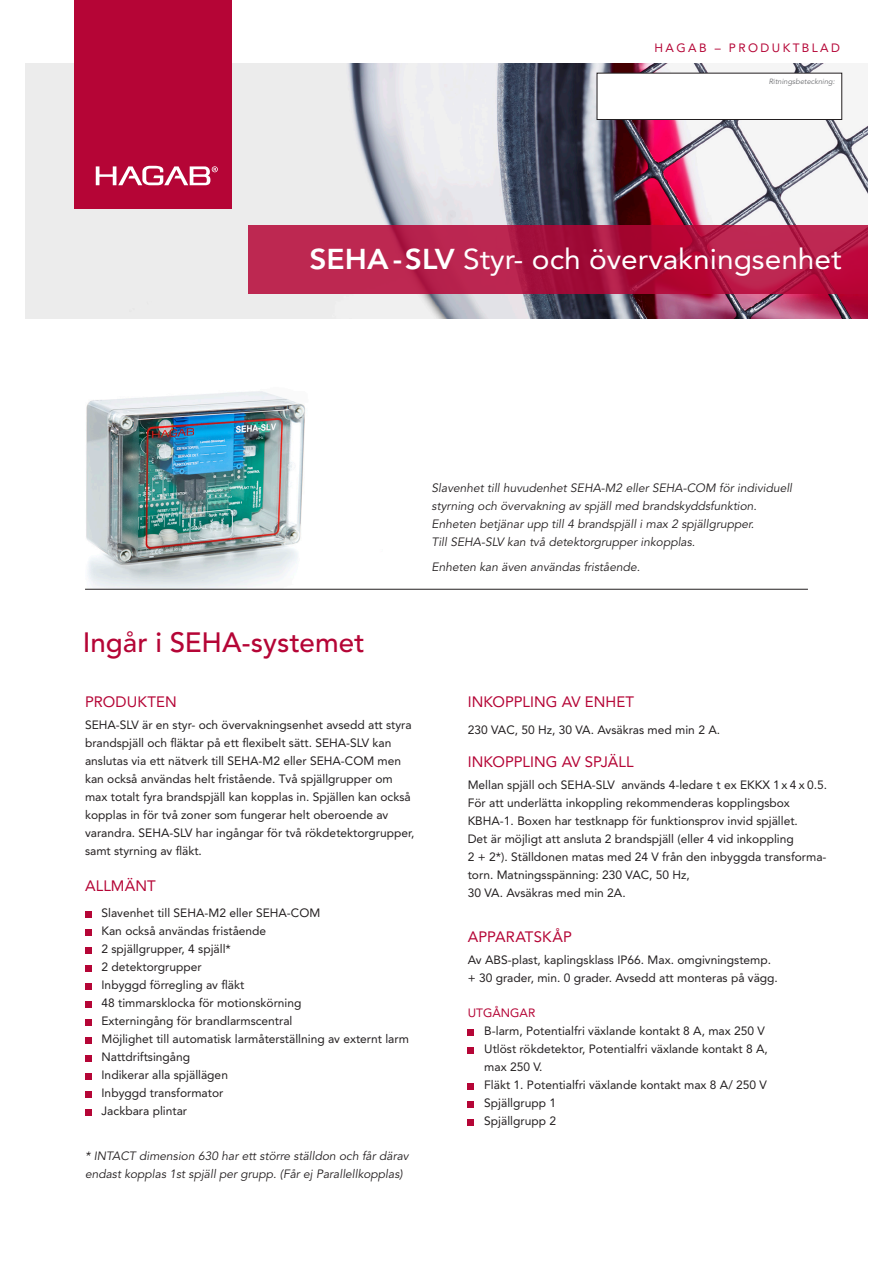
<style>
.page{position:relative;width:893px;height:1263px;background:#fff}
.page>*{position:absolute;margin:0;border:0;box-sizing:border-box;transform-origin:0 0}
.t1{font:28.5px "Avenir LT Std";color:#fff;scale:1.05 1}
.Datablad_-_mellanrub{font:500 27.75px "Avenir LT Std";color:#b50536}
.Datablad_-_mellanrub-2{font:15px "Avenir LT Std";letter-spacing:.005em;color:#b50536}
.Datablad_-_brödtext{font:15px "Avenir LT Std";letter-spacing:.005em;color:#b50536}
.Datablad_-_brödtext-2{font:12px/18px "Avenir LT Std";color:#231f20}
.Datablad_-_bröd_kurs{font:italic 12px/18px "Avenir LT Std";color:#231f20}
.Datablad_mellanrubri{font:italic 12px/18px "Avenir LT Std";color:#231f20}
.Datablad_-_bröd_kurs-2{font:12px "Avenir LT Std";color:#231f20}
.Datablad_mellanrubri-2{font:12px "Avenir LT Std";letter-spacing:.2em;color:#b50536}
.Datablad_mellanrubri-3{font:12px "Avenir LT Std";color:#b50536}
.t2{font:italic 7.5px "Avenir LT Std";color:#6c6d70}
.s1{font-weight:800}
</style>
<div class="page">
<img style="left:26px;top:64px;width:841px;height:255px">
<div style="left:74px;top:0;width:158px;height:209px;background:#b50536"></div>
<svg style="left:96px;top:166px;width:122px;height:19px"></svg>
<img style="left:85px;top:391px;width:338px;height:198px">
<svg style="left:85px;top:911px;width:6px;height:6px"></svg>
<svg style="left:85px;top:929px;width:6px;height:6px"></svg>
<svg style="left:85px;top:947px;width:6px;height:6px"></svg>
<svg style="left:85px;top:965px;width:6px;height:6px"></svg>
<svg style="left:85px;top:983px;width:6px;height:6px"></svg>
<svg style="left:85px;top:1001px;width:6px;height:6px"></svg>
<svg style="left:85px;top:1019px;width:6px;height:6px"></svg>
<svg style="left:85px;top:1037px;width:6px;height:6px"></svg>
<svg style="left:85px;top:1055px;width:6px;height:6px"></svg>
<svg style="left:85px;top:1073px;width:6px;height:6px"></svg>
<svg style="left:85px;top:1091px;width:6px;height:6px"></svg>
<svg style="left:85px;top:1109px;width:6px;height:6px"></svg>
<svg style="left:468px;top:1029px;width:6px;height:6px"></svg>
<svg style="left:468px;top:1047px;width:6px;height:6px"></svg>
<svg style="left:468px;top:1083px;width:6px;height:6px"></svg>
<svg style="left:468px;top:1101px;width:6px;height:6px"></svg>
<svg style="left:468px;top:1119px;width:6px;height:6px"></svg>
<svg style="left:248px;top:225px;width:619px;height:68px;background:#b41b46"></svg>
<hr style="left:85px;top:589px;width:723px;height:1px;background:#231f20">
<div style="left:597px;top:73px;width:245px;height:46px;background:#fff"></div>
<div style="left:597px;top:73px;width:245px;height:47px;border:1px solid #231f20"></div>
<p class="Datablad_mellanrubri-2" style="left:655px;top:40px;width:187px">HAGAB – PRODUKTBLAD</p>
<p class="t2" style="left:769px;top:77px;width:68px">Ritningsbeteckning:</p>
<p class="t1" style="left:309px;top:243px;width:508px"><span class="s1">SEHA -SLV</span> Styr- och övervakningsenhet</p>
<p class="Datablad_-_bröd_kurs" style="left:432px;top:479px;width:362px">Slavenhet till huvudenhet SEHA-M2 eller SEHA-COM för individuell styrning och övervakning av spjäll med brandskyddsfunktion.<br>Enheten betjänar upp till 4 brandspjäll i max 2 spjällgrupper.<br>Till SEHA-SLV kan två detektorgrupper inkopplas.</p>
<p class="Datablad_-_bröd_kurs" style="left:432px;top:558px;width:210px">Enheten kan även användas fristående.</p>
<p class="Datablad_-_mellanrub" style="left:83px;top:627px;width:283px">Ingår i SEHA-systemet</p>
<p class="Datablad_-_mellanrub-2" style="left:85px;top:693px;width:93px">PRODUKTEN</p>
<p class="Datablad_-_brödtext-2" style="left:85px;top:716px;width:331px">SEHA-SLV är en styr- och övervakningsenhet avsedd att styra brandspjäll och fläktar på ett flexibelt sätt. SEHA-SLV kan anslutas via ett nätverk till SEHA-M2 eller SEHA-COM men kan också användas helt fristående. Två spjällgrupper om max totalt fyra brandspjäll kan kopplas in. Spjällen kan också kopplas in för två zoner som fungerar helt oberoende av varandra. SEHA-SLV har ingångar för två rökdetektorgrupper, samt styrning av fläkt.</p>
<p class="Datablad_-_brödtext" style="left:85px;top:877px;width:72px">ALLMÄNT</p>
<p class="Datablad_-_brödtext-2" style="left:102px;top:904px;width:220px">Slavenhet till SEHA-M2 eller SEHA-COM</p>
<p class="Datablad_-_brödtext-2" style="left:102px;top:922px;width:166px">Kan också användas fristående</p>
<p class="Datablad_-_brödtext-2" style="left:102px;top:940px;width:131px">2 spjällgrupper, 4 spjäll*</p>
<p class="Datablad_-_brödtext-2" style="left:102px;top:958px;width:102px">2 detektorgrupper</p>
<p class="Datablad_-_brödtext-2" style="left:102px;top:976px;width:144px">Inbyggd förregling av fläkt</p>
<p class="Datablad_-_brödtext-2" style="left:102px;top:994px;width:201px">48 timmarsklocka för motionskörning</p>
<p class="Datablad_-_brödtext-2" style="left:102px;top:1012px;width:192px">Externingång för brandlarmscentral</p>
<p class="Datablad_-_brödtext-2" style="left:102px;top:1030px;width:309px">Möjlighet till automatisk larmåterställning av externt larm</p>
<p class="Datablad_-_brödtext-2" style="left:102px;top:1048px;width:90px">Nattdriftsingång</p>
<p class="Datablad_-_brödtext-2" style="left:102px;top:1066px;width:128px">Indikerar alla spjällägen</p>
<p class="Datablad_-_brödtext-2" style="left:102px;top:1084px;width:123px">Inbyggd transformator</p>
<p class="Datablad_-_brödtext-2" style="left:102px;top:1102px;width:87px">Jackbara plintar</p>
<p class="Datablad_mellanrubri" style="left:85px;top:1147px;width:325px">* INTACT dimension 630 har ett större ställdon och får därav endast kopplas 1st spjäll per grupp. (Får ej Parallellkopplas)</p>
<p class="Datablad_-_brödtext" style="left:468px;top:693px;width:168px">INKOPPLING AV ENHET</p>
<p class="Datablad_-_bröd_kurs-2" style="left:468px;top:722px;width:254px">230 VAC, 50 Hz, 30 VA. Avsäkras med min 2 A.</p>
<p class="Datablad_-_mellanrub-2" style="left:468px;top:753px;width:168px">INKOPPLING AV SPJÄLL</p>
<p class="Datablad_-_brödtext-2" style="left:468px;top:776px;width:361px">Mellan spjäll och SEHA-SLV används 4-ledare t ex EKKX 1x 4 x 0.5.<br>För att underlätta inkoppling rekommenderas kopplingsbox KBHA-1. Boxen har testknapp för funktionsprov invid spjället.<br>Det är möjligt att ansluta 2 brandspjäll (eller 4 vid inkoppling<br>2 + 2*). Ställdonen matas med 24 V från den inbyggda transforma&shy;torn. Matningsspänning: 230 VAC, 50 Hz,<br>30 VA. Avsäkras med min 2A.</p>
<p class="Datablad_-_mellanrub-2" style="left:468px;top:928px;width:106px">APPARATSKÅP</p>
<p class="Datablad_-_brödtext-2" style="left:468px;top:951px;width:312px">Av ABS-plast, kaplingsklass IP66. Max. omgivningstemp. + 30 grader, min. 0 grader. Avsedd att monteras på vägg.</p>
<p class="Datablad_mellanrubri-3" style="left:468px;top:1006px;width:69px">UTGÅNGAR</p>
<p class="Datablad_-_brödtext-2" style="left:484px;top:1022px;width:282px">B-larm, Potentialfri växlande kontakt 8 A, max 250 V</p>
<p class="Datablad_-_brödtext-2" style="left:484px;top:1040px;width:285px">Utlöst rökdetektor, Potentialfri växlande kontakt 8 A, max 250 V.</p>
<p class="Datablad_-_brödtext-2" style="left:484px;top:1076px;width:284px">Fläkt 1. Potentialfri växlande kontakt max 8 A/ 250 V</p>
<p class="Datablad_-_brödtext-2" style="left:484px;top:1094px;width:73px">Spjällgrupp 1</p>
<p class="Datablad_-_brödtext-2" style="left:484px;top:1112px;width:73px">Spjällgrupp 2</p>
</div>
